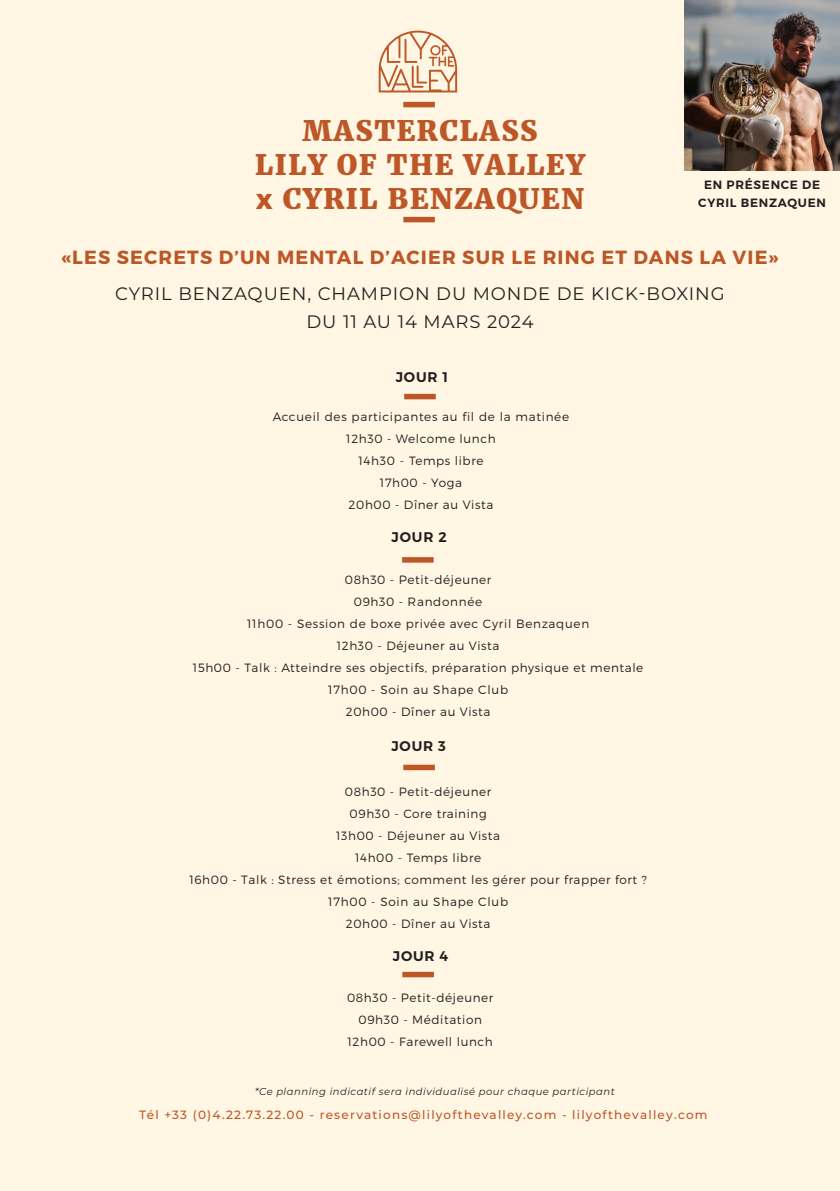
<style>
.page{position:relative;width:840px;height:1191px;background:#fff}
.page>*{position:absolute;margin:0;border:0;box-sizing:border-box;transform-origin:0 0}
.t1{font:800 28px "Merriweather";letter-spacing:.06em;color:#bd5728}
.t2{font:700 19px "Montserrat";letter-spacing:.06em;color:#bd5728}
.t3{font:18px "Montserrat";letter-spacing:.05em;color:#231f20}
.t4{font:600 14px "Montserrat";letter-spacing:.06em;color:#231f20}
.t5{font:300 12px "Montserrat";letter-spacing:.05em;color:#231f20}
.t6{font:500 12px "Montserrat";letter-spacing:.1em;color:#bd5728}
.t7{font:600 12px "Montserrat";letter-spacing:.06em;color:#231f20}
.t8{font:italic 10px "Montserrat";letter-spacing:.05em;color:#231f20}
.s1{font-family:"Montserrat";font-weight:700}
</style>
<div class="page">
<div style="left:0;top:0;width:839px;height:1191px;background:#fff7e3"></div>
<div style="left:404px;top:394px;width:31px;height:5px;background:#bd5728"></div>
<div style="left:402px;top:557px;width:31px;height:5px;background:#bd5728"></div>
<img style="left:684px;top:0;width:155px;height:170px">
<div style="left:403px;top:764px;width:31px;height:6px;background:#bd5728"></div>
<div style="left:402px;top:971px;width:31px;height:6px;background:#bd5728"></div>
<div style="left:403px;top:102px;width:31px;height:5px;background:#bd5728"></div>
<svg style="left:378px;top:31px;width:79px;height:61px"></svg>
<div style="left:403px;top:217px;width:31px;height:5px;background:#bd5728"></div>
<p class="t1" style="left:302px;top:114px;width:236px">MASTERCLASS</p>
<p class="t1" style="left:255px;top:147px;width:331px">LILY OF THE VALLEY</p>
<p class="t1" style="left:256px;top:181px;width:329px"><span class="s1">x</span> CYRIL BENZAQUEN</p>
<p class="t2" style="left:62px;top:246px;width:717px">«LES SECRETS D’UN MENTAL D’ACIER SUR LE RING ET DANS LA VIE»</p>
<p class="t7" style="left:703px;top:178px;width:117px">EN PRÉSENCE DE</p>
<p class="t7" style="left:698px;top:196px;width:129px">CYRIL BENZAQUEN</p>
<p class="t3" style="left:115px;top:281px;width:610px">CYRIL BENZAQUEN, CHAMPION DU MONDE DE KICK-BOXING</p>
<p class="t3" style="left:306px;top:309px;width:228px">DU 11 AU 14 MARS 2024</p>
<p class="t4" style="left:395px;top:369px;width:54px">JOUR 1</p>
<p class="t5" style="left:272px;top:409px;width:298px">Accueil des participantes au fil de la matinée</p>
<p class="t5" style="left:346px;top:431px;width:151px">12h30 - Welcome lunch</p>
<p class="t5" style="left:358px;top:453px;width:126px">14h30 - Temps libre</p>
<p class="t5" style="left:380px;top:475px;width:83px">17h00 - Yoga</p>
<p class="t5" style="left:348px;top:497px;width:146px">20h00 - Dîner au Vista</p>
<p class="t4" style="left:391px;top:528px;width:57px">JOUR 2</p>
<p class="t5" style="left:345px;top:572px;width:148px">08h30 - Petit-déjeuner</p>
<p class="t5" style="left:354px;top:594px;width:130px">09h30 - Randonnée</p>
<p class="t5" style="left:247px;top:616px;width:343px">11h00 - Session de boxe privée avec Cyril Benzaquen</p>
<p class="t5" style="left:336px;top:638px;width:164px">12h30 - Déjeuner au Vista</p>
<p class="t5" style="left:193px;top:660px;width:451px">15h00 - Talk : Atteindre ses objectifs, préparation physique et mentale</p>
<p class="t5" style="left:328px;top:682px;width:181px">17h00 - Soin au Shape Club</p>
<p class="t5" style="left:345px;top:704px;width:146px">20h00 - Dîner au Vista</p>
<p class="t4" style="left:391px;top:737px;width:56px">JOUR 3</p>
<p class="t5" style="left:345px;top:784px;width:148px">08h30 - Petit-déjeuner</p>
<p class="t5" style="left:349px;top:806px;width:138px">09h30 - Core training</p>
<p class="t5" style="left:336px;top:828px;width:165px">13h00 - Déjeuner au Vista</p>
<p class="t5" style="left:355px;top:850px;width:127px">14h00 - Temps libre</p>
<p class="t5" style="left:189px;top:872px;width:458px">16h00 - Talk : Stress et émotions; comment les gérer pour frapper fort ?</p>
<p class="t5" style="left:328px;top:894px;width:181px">17h00 - Soin au Shape Club</p>
<p class="t5" style="left:345px;top:916px;width:146px">20h00 - Dîner au Vista</p>
<p class="t4" style="left:392px;top:947px;width:57px">JOUR 4</p>
<p class="t5" style="left:347px;top:990px;width:148px">08h30 - Petit-déjeuner</p>
<p class="t5" style="left:358px;top:1012px;width:125px">09h30 - Méditation</p>
<p class="t5" style="left:347px;top:1034px;width:147px">12h00 - Farewell lunch</p>
<p class="t8" style="left:255px;top:1084px;width:361px">*Ce planning indicatif sera individualisé pour chaque participant</p>
<p class="t6" style="left:139px;top:1106px;width:569px">Tél +33 (0)4.22.73.22.00 - reservations@lilyofthevalley.com - lilyofthevalley.com</p>
</div>
